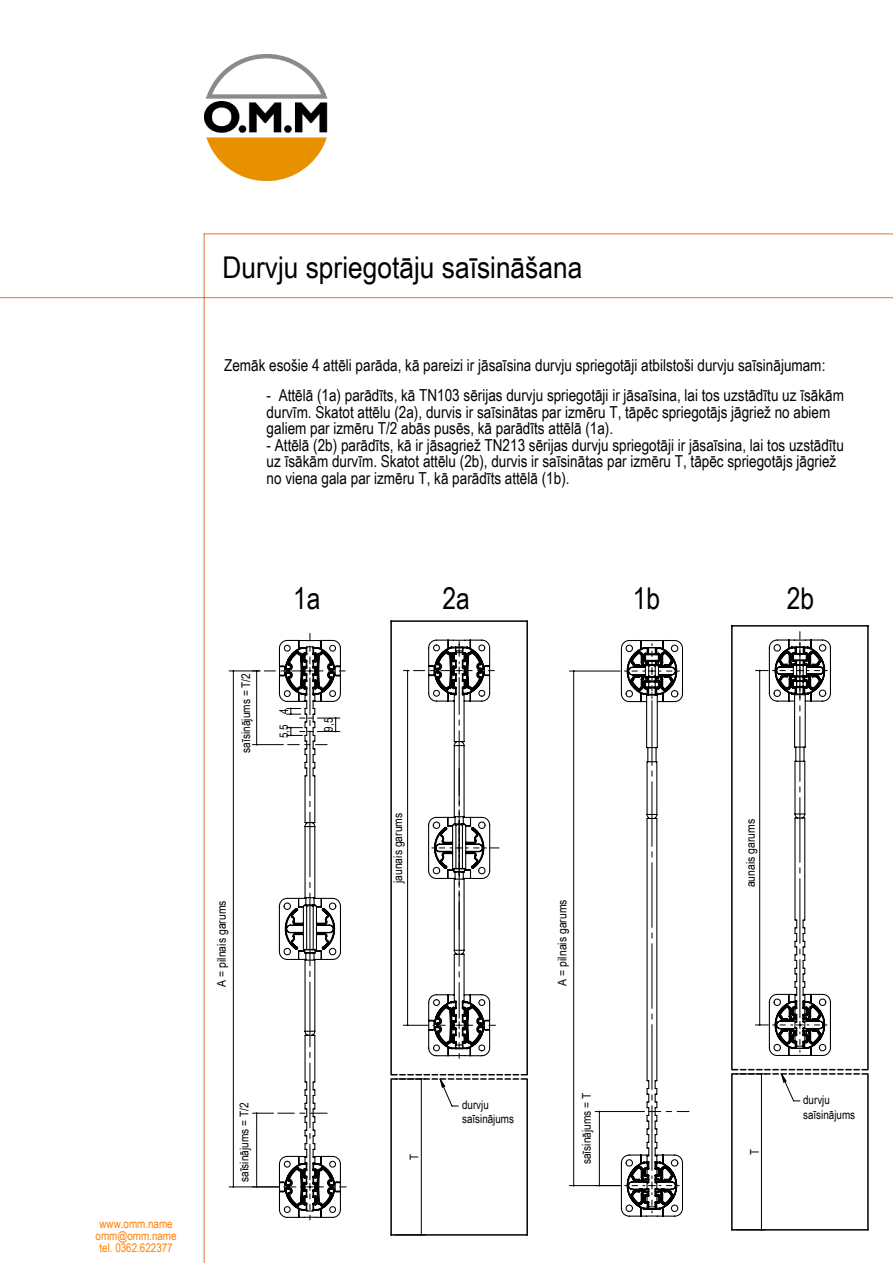
<style>
.page{position:relative;width:893px;height:1263px;background:#fff}
.page>*{position:absolute;margin:0;border:0;box-sizing:border-box;transform-origin:0 0}
.t1{font:30px "Arial Narrow";color:#000;scale:1.07 1}
.t2{font:30px "Arial Narrow";color:#000}
.t3{font:16.5px/16.5px "Arial Narrow";color:#000}
.t4{font:12px/14.4px "Arial Narrow";color:#000}
.t5{font:12px "Arial Narrow";color:#000;scale:1.06 1}
.t6{font:12px/12px "Arial Narrow";color:#ff8000;text-align:center}
</style>
<div class="page">
<hr style="left:0;top:297px;width:893px;height:1px;background:#e3752b">
<hr style="left:204px;top:233px;width:689px;height:1px;background:#e3752b">
<hr style="left:204px;top:234px;width:1px;height:1029px;background:#e3752b">
<hr style="left:229px;top:670px;width:31px;height:1px;background:#000">
<hr style="left:229px;top:1186px;width:50px;height:1px;background:#000">
<hr style="left:391px;top:620px;width:136px;height:2px;background:#000">
<hr style="left:526px;top:621px;width:2px;height:454px;background:#000">
<hr style="left:390px;top:621px;width:2px;height:454px;background:#000">
<hr style="left:732px;top:625px;width:136px;height:2px;background:#000">
<hr style="left:867px;top:626px;width:2px;height:444px;background:#000">
<hr style="left:731px;top:626px;width:2px;height:444px;background:#000">
<hr style="left:867px;top:1074px;width:2px;height:156px;background:#000">
<hr style="left:732px;top:1229px;width:136px;height:1px;background:#000">
<svg style="left:232px;top:670px;width:20px;height:518px"></svg>
<svg style="left:252px;top:633px;width:94px;height:587px"></svg>
<svg style="left:391px;top:632px;width:477px;height:585px"></svg>
<img style="left:205px;top:55px;width:123px;height:125px">
<h1 class="t1" style="left:222px;top:246px;width:338px">Durvju spriegotāju saīsināšana</h1>
<p class="t3" style="left:224px;top:357px;width:603px">Zemāk esošie 4 attēli parāda, kā pareizi ir jāsaīsina durvju spriegotāji atbilstoši durvju saīsinājumam:</p>
<p class="t3" style="left:267px;top:387px;width:579px">- Attēlā (1a) parādīts, kā TN103 sērijas durvju spriegotāji ir jāsaīsina, lai tos uzstādītu uz īsākām durvīm. Skatot attēlu (2a), durvis ir saīsinātas par izmēru T, tāpēc spriegotājs jāgriež no abiem galiem par izmēru T/2 abās pusēs, kā parādīts attēlā (1a).</p>
<p class="t3" style="left:267px;top:436px;width:579px">- Attēlā (2b) parādīts, kā ir jāsagriež TN213 sērijas durvju spriegotāji ir jāsaīsina, lai tos uzstādītu uz īsākām durvīm. Skatot attēlu (2b), durvis ir saīsinātas par izmēru T, tāpēc spriegotājs jāgriež no viena gala par izmēru T, kā parādīts attēlā (1b).</p>
<p class="t4" style="left:238px;top:752px;width:81px;rotate:-90deg">saīsinājums = T/2</p>
<p class="t5" style="left:213px;top:987px;width:83px;rotate:-90deg">A = pilnais garums</p>
<h1 class="t2" style="left:293px;top:577px;width:29px">1a</h1>
<h1 class="t2" style="left:443px;top:577px;width:29px">2a</h1>
<h1 class="t2" style="left:633px;top:577px;width:29px">1b</h1>
<h1 class="t2" style="left:787px;top:577px;width:29px">2b</h1>
<p class="t4" style="left:276px;top:714px;width:7px;rotate:-90deg">4</p>
<p class="t4" style="left:276px;top:738px;width:15px;rotate:-90deg">5,5</p>
<p class="t4" style="left:321px;top:732px;width:15px;rotate:-90deg">9,5</p>
<p class="t5" style="left:389px;top:883px;width:68px;rotate:-90deg">jaunais garums</p>
<p class="t5" style="left:553px;top:986px;width:83px;rotate:-90deg">A = pilnais garums</p>
<p class="t5" style="left:742px;top:887px;width:66px;rotate:-90deg">aunais garums</p>
<p class="t6" style="left:96px;top:1217px;width:83px">www.omm.name omm@omm.name tel. 0362.622377</p>
<p class="t4" style="left:237px;top:1182px;width:81px;rotate:-90deg">saīsinājums = T/2</p>
<p class="t4" style="left:407px;top:1160px;width:8px;rotate:-90deg">T</p>
<p class="t4" style="left:462px;top:1097px;width:53px">durvju saīsinājums</p>
<p class="t4" style="left:579px;top:1164px;width:73px;rotate:-90deg">saīsinājums = T</p>
<p class="t4" style="left:747px;top:1155px;width:8px;rotate:-90deg">T</p>
<p class="t4" style="left:803px;top:1092px;width:53px">durvju saīsinājums</p>
</div>
